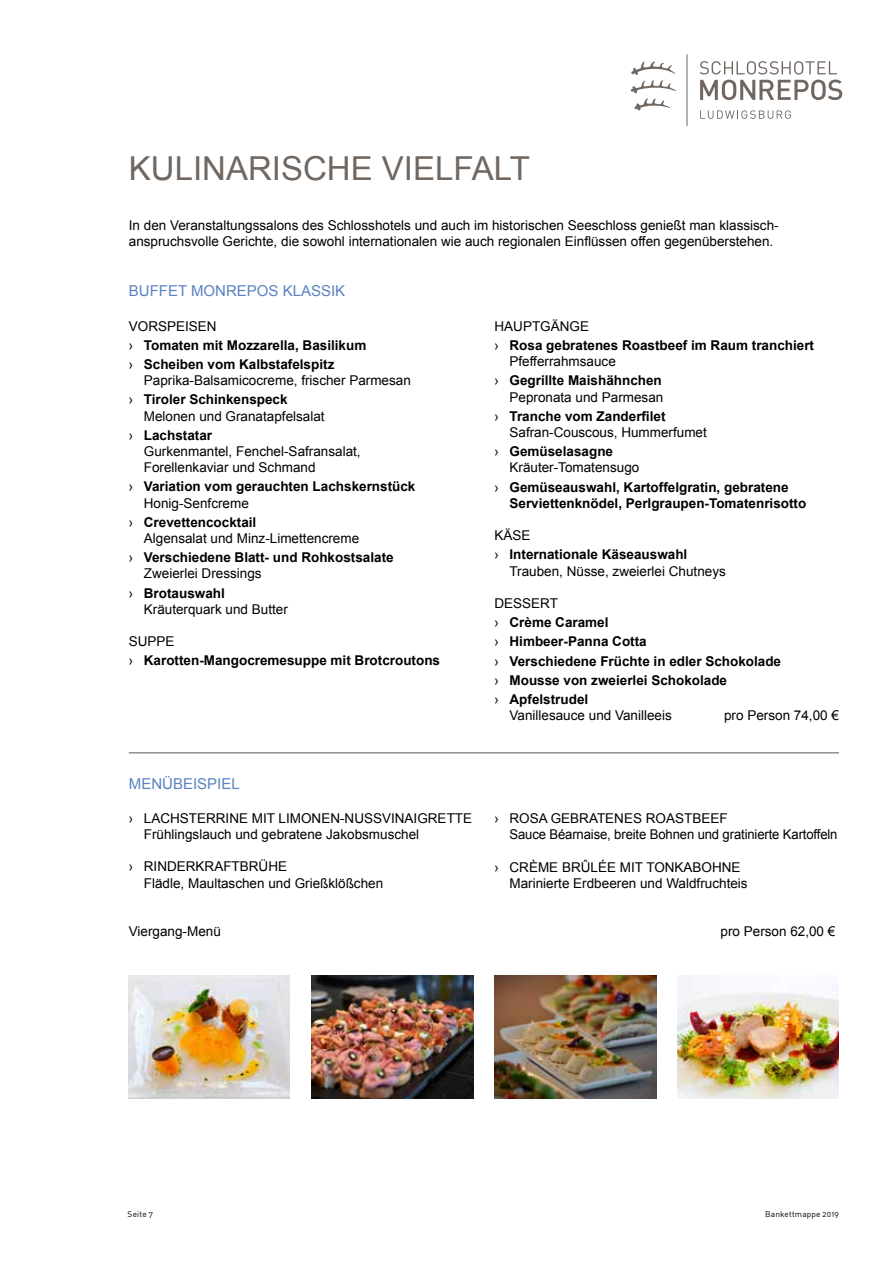
<style>
.page{position:relative;width:893px;height:1263px;background:#fff}
.page>*{position:absolute;margin:0;border:0;box-sizing:border-box;transform-origin:0 0}
.t1{font:33px "Arial";color:#716761}
.t2{font:15px "Arial";color:#5a82c2}
.t3{font:13.5px/16.2px "Arial";color:#000}
.t4{font:700 13.5px/19.2px "Arial";color:#000}
.t5{font:8.25px "DIN Regular Alternate";letter-spacing:.02em;color:#000}
.s1{font-weight:400}
.s2{font-weight:700}
</style>
<div class="page">
<img style="left:129px;top:975px;width:161px;height:123px">
<img style="left:312px;top:975px;width:161px;height:123px">
<img style="left:495px;top:975px;width:161px;height:123px">
<img style="left:677px;top:975px;width:162px;height:123px">
<hr style="left:129px;top:752px;width:710px;height:1px;background:#58595b">
<svg style="left:700px;top:110px;width:91px;height:9px"></svg>
<hr style="left:686px;top:54px;width:1px;height:72px;background:#716761">
<svg style="left:700px;top:61px;width:142px;height:39px"></svg>
<svg style="left:631px;top:61px;width:46px;height:50px"></svg>
<h1 class="t1" style="left:129px;top:146px;width:403px">KULINARISCHE VIELFALT</h1>
<p class="t3" style="left:129px;top:217px;width:651px">In den Veranstaltungssalons des Schlosshotels und auch im historischen Seeschloss genießt man klassisch&shy;anspruchsvolle Gerichte, die sowohl internationalen wie auch regionalen Einflüssen offen gegenüberstehen.</p>
<p class="t2" style="left:129px;top:281px;width:218px">BUFFET MONREPOS KLASSIK</p>
<p class="t4" style="left:129px;top:317px;width:239px"><span class="s1">VORSPEISEN<br>›</span> Tomaten mit Mozzarella, Basilikum <span class="s1">›</span> Scheiben vom Kalbstafelspitz</p>
<p class="t3" style="left:129px;top:371px;width:284px;line-height:19.2px;text-indent:15px">Paprika-Balsamicocreme, frischer Parmesan › <span class="s2">Tiroler Schinkenspeck</span></p>
<p class="t3" style="left:129px;top:406px;width:197px;line-height:19.2px;text-indent:15px">Melonen und Granatapfelsalat › <span class="s2">Lachstatar</span></p>
<p class="t3" style="left:144px;top:443px;width:218px">Gurkenmantel, Fenchel-Safransalat,<br>Forellenkaviar und Schmand</p>
<p class="t4" style="left:144px;top:479px;width:273px;line-height:16.2px;text-indent:-15px"><span class="s1">›</span> Variation vom gerauchten Lachskernstück<br><span class="s1">Honig-Senfcreme</span></p>
<p class="t3" style="left:144px;top:514px;width:217px;text-indent:-15px">› <span class="s2">Crevettencocktail<br></span>Algensalat und Minz-Limettencreme</p>
<p class="t4" style="left:144px;top:550px;width:251px;line-height:16.2px;text-indent:-15px"><span class="s1">›</span> Verschiedene Blatt- und Rohkostsalate<br><span class="s1">Zweierlei Dressings</span></p>
<p class="t3" style="left:144px;top:585px;width:146px;text-indent:-15px">› <span class="s2">Brotauswahl<br></span>Kräuterquark und Butter</p>
<p class="t4" style="left:129px;top:632px;width:313px"><span class="s1">SUPPE<br>›</span> Karotten-Mangocremesuppe mit Brotcroutons</p>
<p class="t4" style="left:494px;top:317px;width:321px"><span class="s1">HAUPTGÄNGE<br>›</span> Rosa gebratenes Roastbeef im Raum tranchiert</p>
<p class="t4" style="left:494px;top:352px;width:169px;text-indent:15px"><span class="s1">Pfefferrahmsauce<br>›</span> Gegrillte Maishähnchen</p>
<p class="t3" style="left:494px;top:387px;width:173px;line-height:19.2px;text-align:right">Pepronata und Parmesan<br>› <span class="s2">Tranche vom Zanderfilet</span></p>
<p class="t3" style="left:494px;top:423px;width:214px;line-height:19.2px;text-indent:15px">Safran-Couscous, Hummerfumet › <span class="s2">Gemüselasagne</span></p>
<p class="t4" style="left:494px;top:458px;width:296px;text-indent:15px"><span class="s1">Kräuter-Tomatensugo<br>›</span> Gemüseauswahl, Kartoffelgratin, gebratene</p>
<p class="t4" style="left:509px;top:494px;width:298px">Serviettenknödel, Perlgraupen-Tomatenrisotto</p>
<p class="t4" style="left:494px;top:526px;width:194px"><span class="s1">KÄSE<br>›</span> Internationale Käseauswahl</p>
<p class="t3" style="left:509px;top:563px;width:218px">Trauben, Nüsse, zweierlei Chutneys</p>
<p class="t4" style="left:494px;top:594px;width:288px"><span class="s1">DESSERT<br>›</span> Crème Caramel<br><span class="s1">›</span> Himbeer-Panna Cotta<br><span class="s1">›</span> Verschiedene Früchte in edler Schokolade <span class="s1">›</span> Mousse von zweierlei Schokolade<br><span class="s1">›</span> Apfelstrudel</p>
<p class="t3" style="left:509px;top:707px;width:164px">Vanillesauce und Vanilleeis</p>
<p class="t3" style="left:724px;top:708px;width:116px">pro Person 74,00 €</p>
<p class="t2" style="left:129px;top:773px;width:112px">MENÜBEISPIEL</p>
<p class="t3" style="left:144px;top:810px;width:330px;text-indent:-15px">› LACHSTERRINE MIT LIMONEN-NUSSVINAIGRETTE<br>Frühlingslauch und gebratene Jakobsmuschel</p>
<p class="t3" style="left:144px;top:859px;width:241px;text-indent:-15px">› RINDERKRAFTBRÜHE<br>Flädle, Maultaschen und Grießklößchen</p>
<p class="t3" style="left:129px;top:923px;width:94px">Viergang-Menü</p>
<p class="t3" style="left:720px;top:923px;width:116px">pro Person 62,00 €</p>
<p class="t3" style="left:509px;top:810px;width:329px;text-indent:-15px">› ROSA GEBRATENES ROASTBEEF<br>Sauce Béarnaise, breite Bohnen und gratinierte Kartoffeln</p>
<p class="t3" style="left:510px;top:859px;width:240px;text-indent:-15px">› CRÈME BRÛLÉE MIT TONKABOHNE<br>Marinierte Erdbeeren und Waldfruchteis</p>
<p class="t5" style="left:128px;top:1209px;width:27px">Seite 7</p>
<p class="t5" style="left:765px;top:1209px;width:75px">Bankettmappe 2019</p>
</div>
